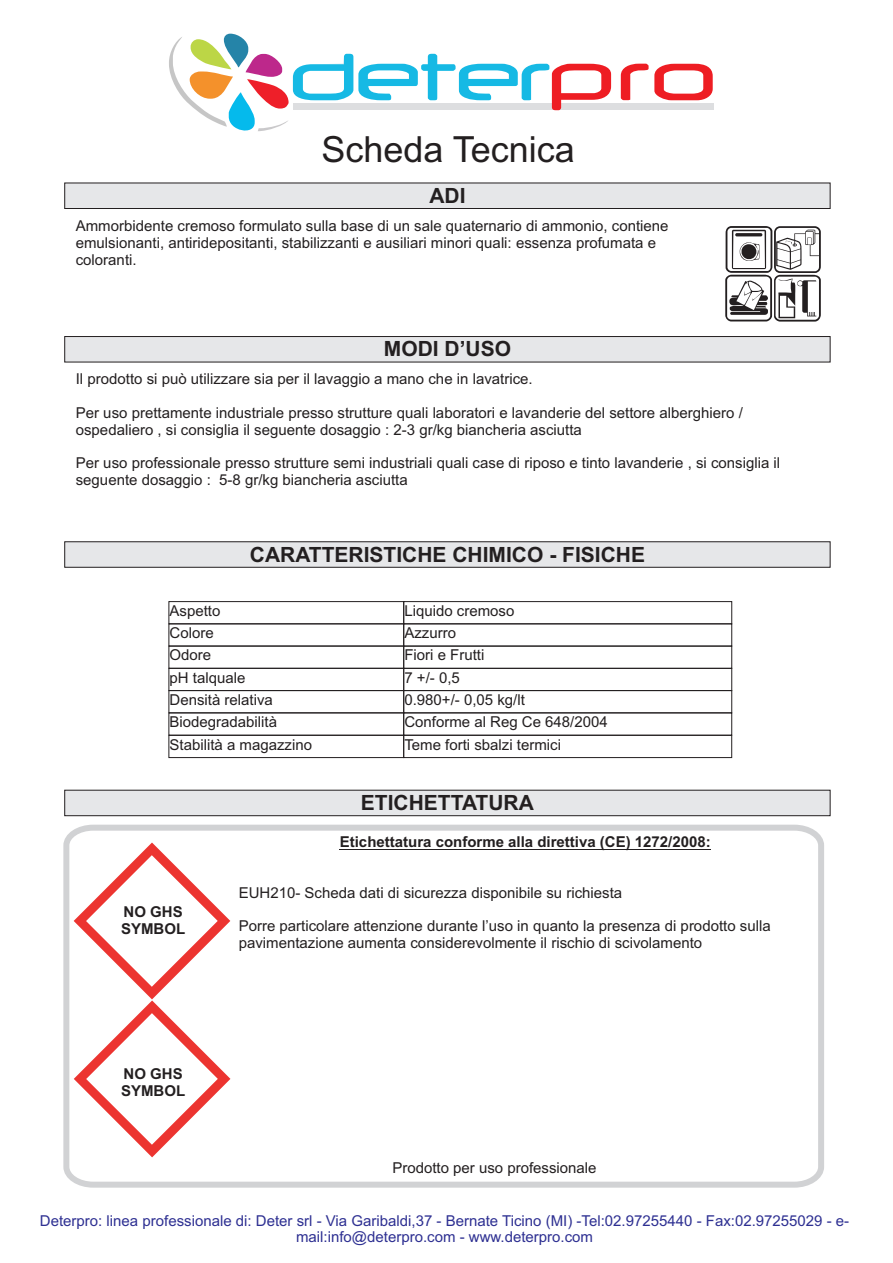
<style>
.page{position:relative;width:893px;height:1263px;background:#fff}
.page>*{position:absolute;margin:0;border:0;box-sizing:border-box;transform-origin:0 0}
.t1{font:36px "Arial";color:#231f20}
.t2{font:700 21px "Arial";color:#231f20}
.t3{font:15px/22.2px "Arial";color:#231f20}
.t4{font:15px/16.8px "Arial";color:#2e3092;text-align:center}
.t5{font:700 15px/16.8px "Arial";color:#231f20}
</style>
<div class="page">
<div style="left:293px;top:104px;width:420px;height:6px;background:#dddee0"></div>
<svg style="left:169px;top:34px;width:442px;height:98px"></svg>
<svg style="left:621px;top:64px;width:92px;height:36px"></svg>
<svg style="left:64px;top:183px;width:766px;height:26px;background:#dadbdd"></svg>
<svg style="left:64px;top:541px;width:766px;height:27px;background:#d7d8d9"></svg>
<svg style="left:64px;top:336px;width:766px;height:26px;background:#dadbdd"></svg>
<svg style="left:64px;top:790px;width:766px;height:26px;background:#dadbdd"></svg>
<div style="left:169px;top:601px;width:235px;height:23px;border:1px solid #231f20"></div>
<div style="left:169px;top:668px;width:235px;height:23px;border:1px solid #231f20"></div>
<div style="left:169px;top:690px;width:235px;height:23px;border:1px solid #231f20"></div>
<div style="left:404px;top:601px;width:328px;height:23px;border:1px solid #231f20"></div>
<div style="left:404px;top:646px;width:328px;height:22px;border:1px solid #231f20"></div>
<div style="left:404px;top:668px;width:328px;height:23px;border:1px solid #231f20"></div>
<div style="left:404px;top:690px;width:328px;height:23px;border:1px solid #231f20"></div>
<div style="left:169px;top:646px;width:235px;height:22px;border:1px solid #231f20"></div>
<div style="left:169px;top:735px;width:235px;height:23px;border:1px solid #231f20"></div>
<div style="left:403px;top:735px;width:329px;height:23px;border:1px solid #231f20"></div>
<svg style="left:63px;top:824px;width:761px;height:364px"></svg>
<svg style="left:74px;top:842px;width:157px;height:315px"></svg>
<hr style="left:340px;top:849px;width:371px;height:1px;background:#231f20">
<svg style="left:725px;top:226px;width:96px;height:96px"></svg>
<h1 class="t1" style="left:321px;top:135px;width:255px">Scheda Tecnica</h1>
<h2 class="t2" style="left:429px;top:187px;width:38px">ADI</h2>
<p class="t3" style="left:76px;top:219px;width:594px;line-height:16.8px">Ammorbidente cremoso formulato sulla base di un sale quaternario di ammonio, contiene emulsionanti, antiridepositanti, stabilizzanti e ausiliari minori quali: essenza profumata e coloranti.</p>
<h2 class="t2" style="left:384px;top:341px;width:129px">MODI D’USO</h2>
<p class="t3" style="left:76px;top:369px;width:458px">Il prodotto si può utilizzare sia per il lavaggio a mano che in lavatrice.</p>
<p class="t3" style="left:76px;top:406px;width:668px;line-height:16.8px">Per uso prettamente industriale presso strutture quali laboratori e lavanderie del settore alberghiero / ospedaliero , si consiglia il seguente dosaggio : 2-3 gr/kg biancheria asciutta</p>
<p class="t3" style="left:76px;top:456px;width:706px;line-height:16.8px">Per uso professionale presso strutture semi industriali quali case di riposo e tinto lavanderie , si consiglia il seguente dosaggio : 5-8 gr/kg biancheria asciutta</p>
<h2 class="t2" style="left:250px;top:546px;width:397px">CARATTERISTICHE CHIMICO - FISICHE</h2>
<p class="t3" style="left:170px;top:601px;width:52px">Aspetto<br>Colore</p>
<p class="t3" style="left:170px;top:667px;width:109px">pH talquale<br>Densità relativa<br>Biodegradabilità</p>
<p class="t3" style="left:170px;top:645px;width:43px">Odore</p>
<p class="t3" style="left:404px;top:601px;width:205px">Liquido cremoso<br>Azzurro<br>Fiori e Frutti<br>7 +/- 0,5<br>0.980+/- 0,05 kg/lt<br>Conforme al Reg Ce 648/2004</p>
<p class="t3" style="left:170px;top:735px;width:144px">Stabilità a magazzino</p>
<p class="t3" style="left:404px;top:735px;width:158px">Teme forti sbalzi termici</p>
<p class="t5" style="left:121px;top:905px;width:66px">NO GHS<br>SYMBOL</p>
<p class="t5" style="left:121px;top:1067px;width:66px">NO GHS<br>SYMBOL</p>
<h2 class="t2" style="left:361px;top:795px;width:175px">ETICHETTATURA</h2>
<p class="t5" style="left:340px;top:835px;width:372px">Etichettatura conforme alla direttiva (CE) 1272/2008:</p>
<p class="t3" style="left:239px;top:883px;width:385px">EUH210- Scheda dati di sicurezza disponibile su richiesta</p>
<p class="t3" style="left:239px;top:919px;width:533px;line-height:16.8px">Porre particolare attenzione durante l’uso in quanto la presenza di prodotto sulla pavimentazione aumenta considerevolmente il rischio di scivolamento</p>
<p class="t3" style="left:392px;top:1158px;width:206px">Prodotto per uso professionale</p>
<p class="t4" style="left:40px;top:1213px;width:811px">Deterpro: linea professionale di: Deter srl - Via Garibaldi,37 - Bernate Ticino (MI) -Tel:02.97255440 - Fax:02.97255029 - e&shy;mail:info@deterpro.com - www.deterpro.com</p>
</div>
